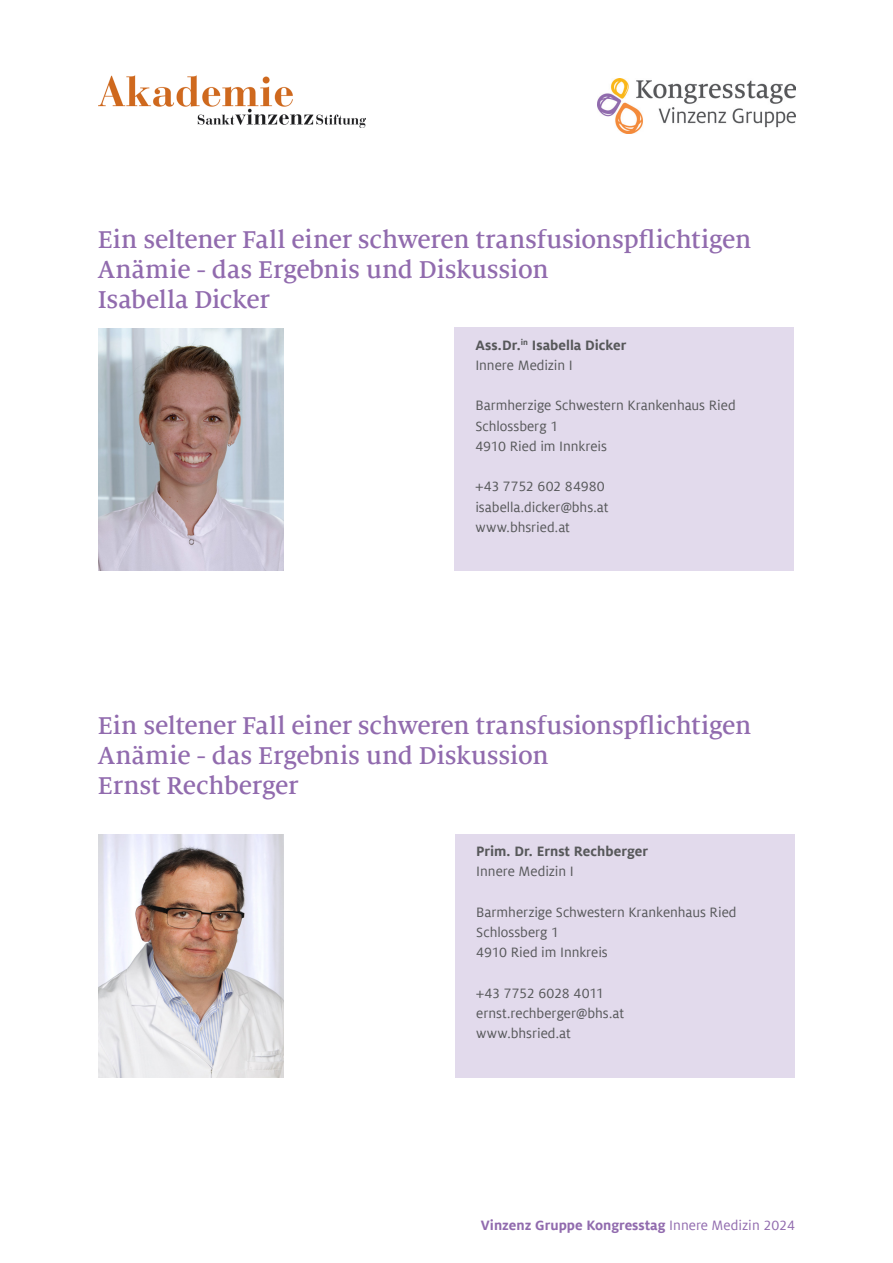
<style>
.page{position:relative;width:893px;height:1263px;background:#fff}
.page>*{position:absolute;margin:0;border:0;box-sizing:border-box;transform-origin:0 0}
.t1{font:500 27px/30px "Milo Serif Offc Pro";letter-spacing:-.01em;color:#916bae}
.t2{font:15px/20.2px "Milo Offc Pro";letter-spacing:-.005em;color:#57585a}
.t3{font:700 15px/20.2px "Milo Offc Pro";color:#57585a}
.t4{font:700 15px "Milo Offc Pro";color:#916bae}
.s1{font-weight:400}
</style>
<div class="page">
<img style="left:99px;top:75px;width:266px;height:53px">
<img style="left:597px;top:78px;width:198px;height:55px">
<div style="left:455px;top:834px;width:340px;height:243px;background:#e2daec"></div>
<img style="left:99px;top:834px;width:185px;height:243px">
<img style="left:99px;top:328px;width:185px;height:243px">
<div style="left:455px;top:328px;width:339px;height:243px;background:#e2daec"></div>
<h1 class="t1" style="left:98px;top:225px;width:655px">Ein seltener Fall einer schweren transfusionspflichtigen<br>Anämie - das Ergebnis und Diskussion<br>Isabella Dicker</h1>
<p class="t3" style="left:475px;top:335px;width:153px">Ass.Dr.<sup>in</sup> Isabella Dicker<br><span class="s1">Innere Medizin I</span></p>
<p class="t2" style="left:475px;top:396px;width:262px">Barmherzige Schwestern Krankenhaus Ried<br>Schlossberg 1<br>4910 Ried im Innkreis</p>
<p class="t2" style="left:475px;top:477px;width:135px">+43 7752 602 84980 isabella.dicker@bhs.at www.bhsried.at</p>
<h1 class="t1" style="left:98px;top:711px;width:655px">Ein seltener Fall einer schweren transfusionspflichtigen<br>Anämie - das Ergebnis und Diskussion<br>Ernst Rechberger</h1>
<p class="t3" style="left:476px;top:841px;width:173px">Prim. Dr. Ernst Rechberger</p>
<p class="t2" style="left:476px;top:861px;width:99px">Innere Medizin I</p>
<p class="t2" style="left:476px;top:902px;width:262px">Barmherzige Schwestern Krankenhaus Ried<br>Schlossberg 1<br>4910 Ried im Innkreis</p>
<p class="t2" style="left:476px;top:983px;width:149px">+43 7752 6028 4011 ernst.rechberger@bhs.at www.bhsried.at</p>
<p class="t4" style="left:481px;top:1217px;width:316px">Vinzenz Gruppe Kongresstag <span class="s1">Innere Medizin 2024</span></p>
</div>
